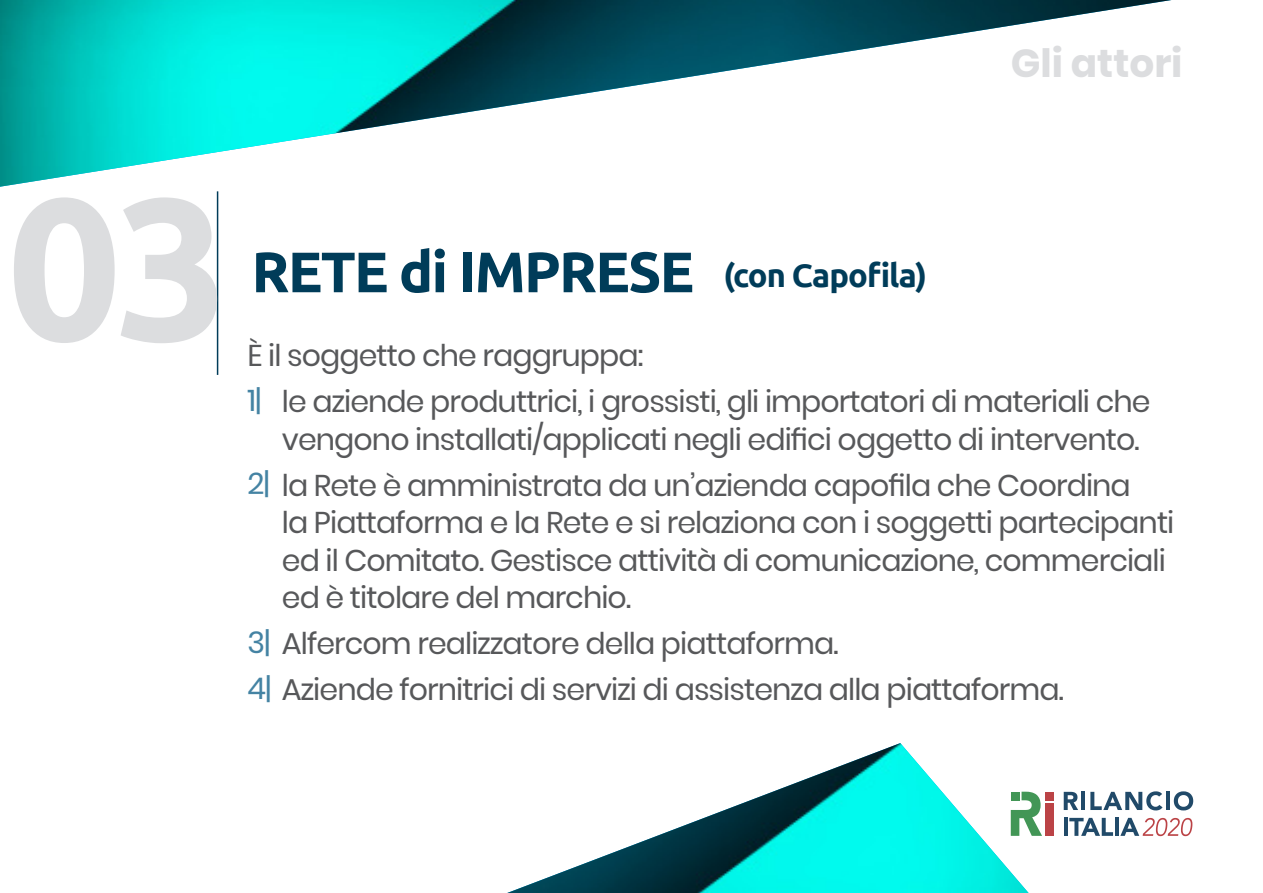
<style>
.page{position:relative;width:1263px;height:893px;background:#fff}
.page>*{position:absolute;margin:0;border:0;box-sizing:border-box;transform-origin:0 0}
.t1{font:700 201.3px "Ubuntu";color:#dcdddf}
.t2{font:700 57px "Ubuntu";letter-spacing:-.03em;color:#003c59}
.t3{font:700 39px "Poppins";color:#dcdddf}
.t4{font:700 32.7px "Ubuntu";letter-spacing:-.03em;color:#003c59}
.t5{font:30px/37.5px "Poppins";letter-spacing:-.03em;color:#57585a}
.s1{color:#4483a3}
</style>
<div class="page">
<img style="left:0;top:0;width:1171px;height:187px">
<hr style="left:217px;top:191px;width:1px;height:184px;background:#003c59">
<img style="left:507px;top:743px;width:521px;height:150px">
<svg style="left:1064px;top:792px;width:14px;height:18px"></svg>
<hr style="left:1081px;top:792px;width:4px;height:18px;background:#214a69">
<svg style="left:1090px;top:791px;width:72px;height:19px"></svg>
<hr style="left:1166px;top:792px;width:4px;height:18px;background:#214a69">
<svg style="left:1174px;top:791px;width:19px;height:19px"></svg>
<hr style="left:1064px;top:818px;width:4px;height:18px;background:#214a69">
<svg style="left:1069px;top:818px;width:44px;height:18px"></svg>
<hr style="left:1115px;top:818px;width:4px;height:18px;background:#214a69">
<svg style="left:1120px;top:818px;width:72px;height:18px"></svg>
<div style="left:1045px;top:803px;width:9px;height:33px;background:#bb4346"></div>
<svg style="left:1011px;top:792px;width:31px;height:44px"></svg>
<div style="left:1011px;top:792px;width:8px;height:8px;background:#429656"></div>
<div style="left:1045px;top:792px;width:9px;height:8px;background:#bb4346"></div>
<p class="t3" style="left:1011px;top:41px;width:173px">Gli attori</p>
<p class="t1" style="left:7px;top:147px;width:224px">03</p>
<p class="t2" style="left:252px;top:237px;width:444px">RETE di IMPRESE</p>
<p class="t4" style="left:724px;top:255px;width:205px">(con Capofila)</p>
<p class="t5" style="left:247px;top:337px;width:398px">È il soggetto che raggruppa:</p>
<p class="t5" style="left:282px;top:383px;width:870px;text-indent:-34px"><span class="s1">1|</span> le aziende produttrici, i grossisti, gli importatori di materiali che vengono installati/applicati negli edifici oggetto di intervento.</p>
<p class="t5" style="left:247px;top:467px;width:885px"><span class="s1">2|</span> la Rete è amministrata da un’azienda capofila che Coordina</p>
<p class="t5" style="left:282px;top:504px;width:894px">la Piattaforma e la Rete e si relaziona con i soggetti partecipanti</p>
<p class="t5" style="left:282px;top:542px;width:885px">ed il Comitato. Gestisce attività di comunicazione, commerciali</p>
<p class="t5" style="left:282px;top:579px;width:351px">ed è titolare del marchio.</p>
<p class="t5" style="left:247px;top:625px;width:593px"><span class="s1">3|</span> Alfercom realizzatore della piattaforma.</p>
<p class="t5" style="left:247px;top:671px;width:818px"><span class="s1">4|</span> Aziende fornitrici di servizi di assistenza alla piattaforma.</p>
</div>
